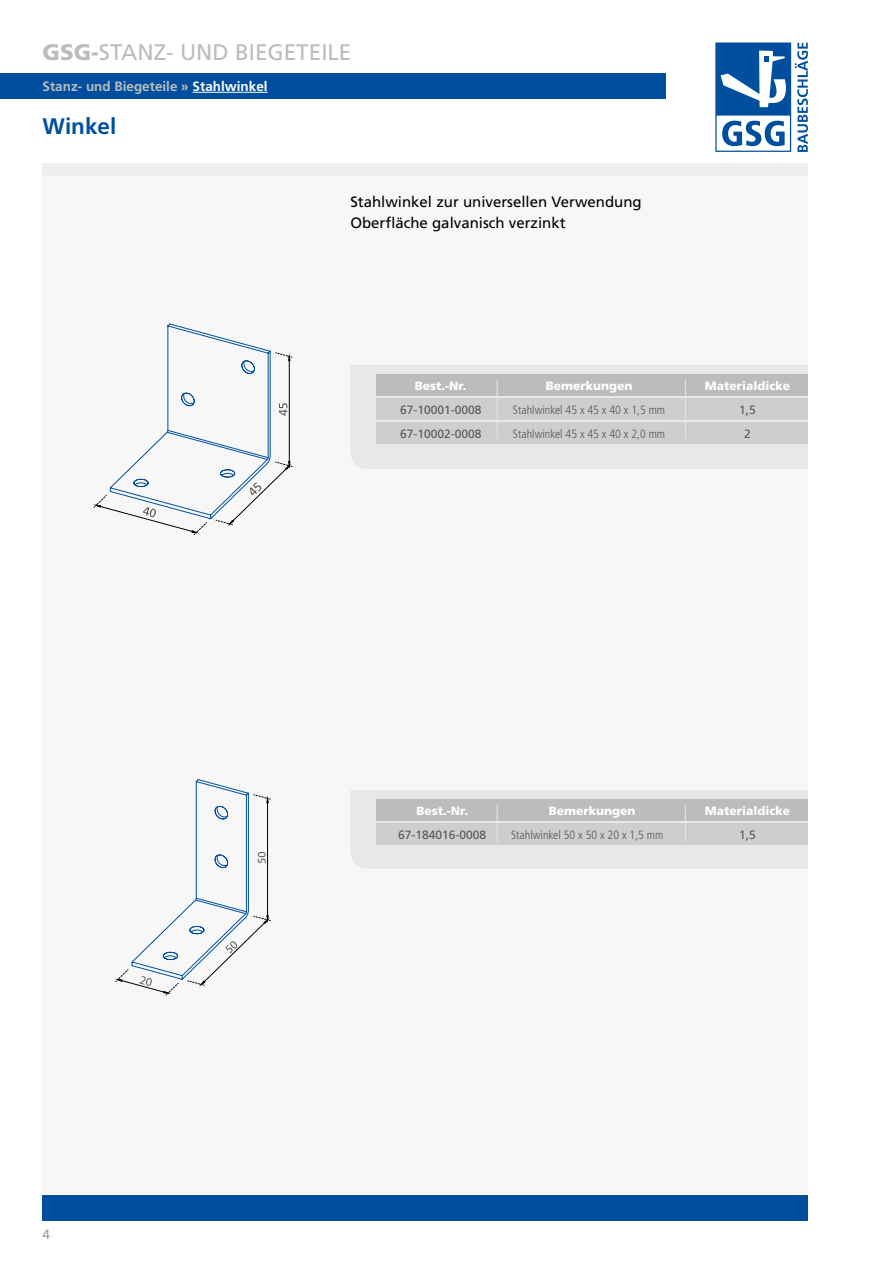
<style>
.page{position:relative;width:893px;height:1263px;background:#fff}
.page>*{position:absolute;margin:0;border:0;box-sizing:border-box;transform-origin:0 0}
.t1{font:22.5px "Frutiger";color:#bcbcbc}
.t2{font:700 22.5px "Frutiger";color:#004f9f}
.t3{font:15px/21px "Frutiger";color:#000}
.t4{font:700 13.5px "Frutiger";color:#bcbcbc}
.t5{font:13.5px "Frutiger";color:#9d9d9c}
.t6{font:300 condensed 12px/24px "Frutiger";color:#575756}
.t7{font:900 12px "Frutiger";color:#fff}
.t8{font:12px/24px "Frutiger";color:#575756}
.s1{font-weight:900}
.s2{color:#fff}
</style>
<div class="page">
<div style="left:43px;top:174px;width:765px;height:1019px;background:#f7f7f7"></div>
<div style="left:43px;top:163px;width:765px;height:13px;background:#efefef"></div>
<div style="left:43px;top:1195px;width:765px;height:25px;background:#004f9f"></div>
<svg style="left:715px;top:43px;width:93px;height:109px"></svg>
<div style="left:0;top:74px;width:665px;height:25px;background:#004f9f"></div>
<hr style="left:193px;top:92px;width:75px;height:1px;background:#fff">
<div style="left:351px;top:365px;width:457px;height:104px;background:#e9e8e8"></div>
<div style="left:377px;top:374px;width:431px;height:21px;background:#bcbcbc"></div>
<div style="left:377px;top:398px;width:431px;height:22px;background:#cecece"></div>
<div style="left:377px;top:422px;width:431px;height:22px;background:#cecece"></div>
<hr style="left:497px;top:379px;width:1px;height:60px;background:#e9e8e8">
<hr style="left:685px;top:379px;width:1px;height:60px;background:#e9e8e8">
<div style="left:351px;top:790px;width:457px;height:79px;background:#e9e8e8"></div>
<div style="left:377px;top:799px;width:431px;height:22px;background:#bcbcbc"></div>
<div style="left:377px;top:823px;width:431px;height:22px;background:#cecece"></div>
<hr style="left:497px;top:805px;width:1px;height:37px;background:#e9e8e8">
<hr style="left:685px;top:805px;width:1px;height:37px;background:#e9e8e8">
<svg style="left:94px;top:323px;width:198px;height:212px"></svg>
<svg style="left:115px;top:779px;width:156px;height:217px"></svg>
<h1 class="t1" style="left:43px;top:39px;width:310px"><span class="s1">GSG-</span>STANZ- UND BIEGETEILE</h1>
<p class="t4" style="left:43px;top:78px;width:227px">Stanz- und Biegeteile » <span class="s2">Stahlwinkel</span></p>
<h1 class="t2" style="left:43px;top:113px;width:75px">Winkel</h1>
<p class="t3" style="left:350px;top:191px;width:293px">Stahlwinkel zur universellen Verwendung<br>Oberfläche galvanisch verzinkt</p>
<p class="t7" style="left:415px;top:378px;width:53px">Best.-Nr.</p>
<p class="t8" style="left:400px;top:397px;width:83px">67-10001-0008<br>67-10002-0008</p>
<p class="t7" style="left:546px;top:378px;width:88px">Bemerkungen</p>
<p class="t6" style="left:513px;top:398px;width:154px">Stahlwinkel 45 x 45 x 40 x 1,5 mm<br>Stahlwinkel 45 x 45 x 40 x 2,0 mm</p>
<p class="t7" style="left:705px;top:378px;width:87px">Materialdicke</p>
<p class="t8" style="left:739px;top:397px;width:18px;text-align:center">1,5<br>2</p>
<p class="t7" style="left:416px;top:803px;width:53px">Best.-Nr.</p>
<p class="t8" style="left:398px;top:823px;width:90px">67-184016-0008</p>
<p class="t7" style="left:549px;top:803px;width:88px">Bemerkungen</p>
<p class="t6" style="left:511px;top:823px;width:154px">Stahlwinkel 50 x 50 x 20 x 1,5 mm</p>
<p class="t7" style="left:705px;top:803px;width:87px">Materialdicke</p>
<p class="t8" style="left:739px;top:823px;width:18px">1,5</p>
<p class="t5" style="left:43px;top:1227px;width:9px">4</p>
</div>
